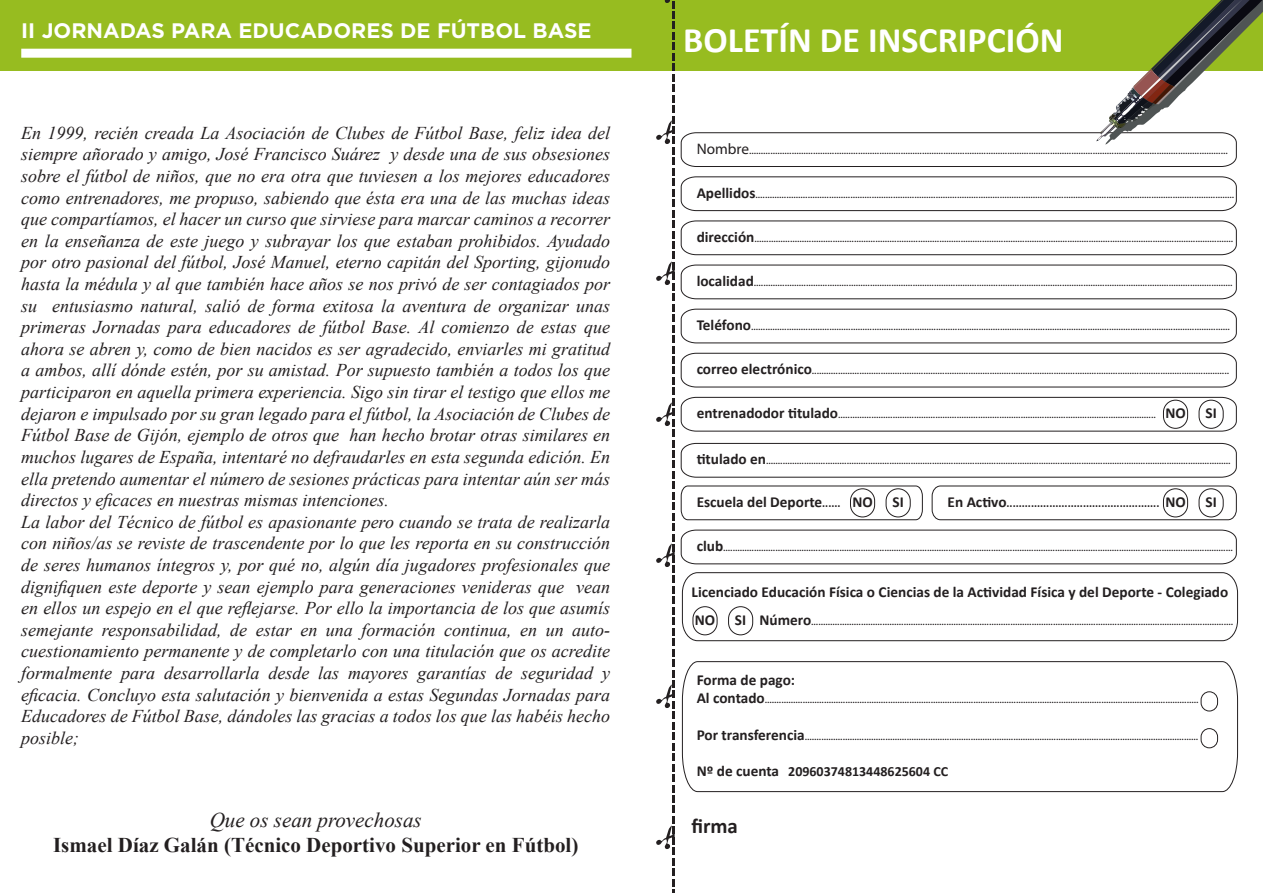
<style>
.page{position:relative;width:1263px;height:893px;background:#fff}
.page>*{position:absolute;margin:0;border:0;box-sizing:border-box;transform-origin:0 0}
.t1{font:700 36px "Calibri";color:#fff}
.t2{font:700 21px "Times New Roman";color:#231f20}
.t3{font:700 21px "Gotham";color:#fff}
.t4{font:italic 21px "Times New Roman";color:#231f20}
.t5{font:700 21px "Calibri";color:#231f20}
.t6{font:italic 18px/21.6px "Times New Roman";color:#231f20}
.t7{font:700 15.3px "Calibri";color:#231f20}
.t8{font:700 13.95px "Calibri";color:#231f20}
.t9{font:11.4px "Myriad Pro";color:#231f20}
.t10{font:700 11.4px "Calibri";color:#231f20}
.s1{font-size:15.3px}
.s2{font-family:"Calibri";font-weight:700;font-size:15.3px}
.s3{font-size:11.4px}
</style>
<div class="page">
<div style="left:0;top:0;width:1263px;height:71px;background:#97bc20"></div>
<div style="left:21px;top:49px;width:610px;height:9px;background:#fff"></div>
<svg style="left:681px;top:177px;width:555px;height:34px"></svg>
<svg style="left:681px;top:221px;width:555px;height:34px"></svg>
<svg style="left:681px;top:265px;width:555px;height:34px"></svg>
<svg style="left:681px;top:309px;width:555px;height:34px"></svg>
<svg style="left:681px;top:353px;width:555px;height:34px"></svg>
<svg style="left:681px;top:397px;width:555px;height:34px"></svg>
<svg style="left:681px;top:443px;width:555px;height:34px"></svg>
<svg style="left:681px;top:486px;width:241px;height:34px"></svg>
<svg style="left:932px;top:486px;width:304px;height:34px"></svg>
<svg style="left:681px;top:530px;width:555px;height:34px"></svg>
<svg style="left:682px;top:572px;width:556px;height:69px"></svg>
<svg style="left:682px;top:661px;width:556px;height:131px"></svg>
<div style="left:1199px;top:400px;width:24px;height:28px;border:1px solid #231f20;border-radius:12px"></div>
<div style="left:1163px;top:400px;width:25px;height:28px;border:1px solid #231f20;border-radius:12px"></div>
<div style="left:886px;top:489px;width:24px;height:28px;border:1px solid #231f20;border-radius:12px"></div>
<div style="left:850px;top:489px;width:25px;height:28px;border:1px solid #231f20;border-radius:12px"></div>
<div style="left:1199px;top:489px;width:24px;height:28px;border:1px solid #231f20;border-radius:12px"></div>
<div style="left:1163px;top:489px;width:25px;height:28px;border:1px solid #231f20;border-radius:12px"></div>
<div style="left:728px;top:606px;width:25px;height:29px;border:1px solid #231f20;border-radius:12px"></div>
<div style="left:693px;top:606px;width:24px;height:29px;border:1px solid #231f20;border-radius:12px"></div>
<div style="left:1201px;top:691px;width:17px;height:20px;border:1px solid #231f20;border-radius:8px"></div>
<div style="left:1201px;top:728px;width:17px;height:20px;border:1px solid #231f20;border-radius:8px"></div>
<svg style="left:656px;top:0;width:19px;height:893px"></svg>
<svg style="left:681px;top:0;width:582px;height:167px"></svg>
<h2 class="t3" style="left:21px;top:17px;width:572px">II JORNADAS PARA EDUCADORES DE FÚTBOL BASE</h2>
<p class="t6" style="left:21px;top:122px;width:590px">En 1999, recién creada La Asociación de Clubes de Fútbol Base, feliz idea del siempre añorado y amigo, José Francisco Suárez y desde una de sus obsesiones sobre el fútbol de niños, que no era otra que tuviesen a los mejores educadores como entrenadores, me propuso, sabiendo que ésta era una de las muchas ideas que compartíamos, el hacer un curso que sirviese para marcar caminos a recorrer en la enseñanza de este juego y subrayar los que estaban prohibidos. Ayudado por otro pasional del fútbol, José Manuel, eterno capitán del Sporting, gijonudo hasta la médula y al que también hace años se nos privó de ser contagiados por su entusiasmo natural, salió de forma exitosa la aventura de organizar unas primeras Jornadas para educadores de fútbol Base. Al comienzo de estas que ahora se abren y, como de bien nacidos es ser agradecido, enviarles mi gratitud a ambos, allí dónde estén, por su amistad. Por supuesto también a todos los que participaron en aquella primera experiencia. Sigo sin tirar el testigo que ellos me dejaron e impulsado por su gran legado para el fútbol, la Asociación de Clubes de Fútbol Base de Gijón, ejemplo de otros que han hecho brotar otras similares en muchos lugares de España, intentaré no defraudarles en esta segunda edición. En ella pretendo aumentar el número de sesiones prácticas para intentar aún ser más directos y eficaces en nuestras mismas intenciones.<br>La labor del Técnico de fútbol es apasionante pero cuando se trata de realizarla con niños/as se reviste de trascendente por lo que les reporta en su construcción de seres humanos íntegros y, por qué no, algún día jugadores profesionales que dignifiquen este deporte y sean ejemplo para generaciones venideras que vean en ellos un espejo en el que reflejarse. Por ello la importancia de los que asumís semejante responsabilidad, de estar en una formación continua, en un auto&shy;cuestionamiento permanente y de completarlo con una titulación que os acredite formalmente para desarrollarla desde las mayores garantías de seguridad y eficacia. Concluyo esta salutación y bienvenida a estas Segundas Jornadas para Educadores de Fútbol Base, dándoles las gracias a todos los que las habéis hecho posible;</p>
<h2 class="t4" style="left:210px;top:805px;width:214px">Que os sean provechosas</h2>
<h2 class="t2" style="left:53px;top:830px;width:527px">Ismael Díaz Galán (Técnico Deportivo Superior en Fútbol)</h2>
<h1 class="t1" style="left:683px;top:17px;width:382px">BOLETÍN DE INSCRIPCIÓN</h1>
<p class="t9" style="left:697px;top:143px;width:533px"><span class="s1">Nombre</span>..........................................................................................................................................................................................................</p>
<p class="t9" style="left:697px;top:187px;width:539px"><span class="s2">Apellidos</span>..........................................................................................................................................................................................................</p>
<p class="t9" style="left:697px;top:231px;width:538px"><span class="s2">dirección</span>..........................................................................................................................................................................................................</p>
<p class="t9" style="left:697px;top:275px;width:537px"><span class="s2">localidad</span>..........................................................................................................................................................................................................</p>
<p class="t9" style="left:697px;top:319px;width:535px"><span class="s2">Teléfono</span>..........................................................................................................................................................................................................</p>
<p class="t9" style="left:697px;top:363px;width:534px"><span class="s2">correo electrónico</span>................................................................................................................................................................................</p>
<p class="t9" style="left:697px;top:407px;width:461px"><span class="s2">entrenadodor titulado</span>......................................................................................................................................</p>
<p class="t9" style="left:697px;top:453px;width:535px"><span class="s2">titulado en</span>....................................................................................................................................................................................................</p>
<h3 class="t7" style="left:697px;top:492px;width:145px">Escuela del Deporte<span class="s3">......</span></h3>
<p class="t10" style="left:947px;top:496px;width:213px"><span class="s1">En Activo</span>..................................................</p>
<p class="t9" style="left:697px;top:540px;width:538px"><span class="s2">club</span>.......................................................................................................................................................................................................................</p>
<h3 class="t7" style="left:692px;top:582px;width:538px">Licenciado Educación Física o Ciencias de la Actividad Física y del Deporte - Colegiado</h3>
<h3 class="t7" style="left:1165px;top:403px;width:22px">NO</h3>
<h3 class="t7" style="left:1205px;top:403px;width:13px">SI</h3>
<h3 class="t7" style="left:852px;top:492px;width:22px">NO</h3>
<h3 class="t7" style="left:892px;top:492px;width:13px">SI</h3>
<h3 class="t7" style="left:1165px;top:492px;width:22px">NO</h3>
<h3 class="t7" style="left:1205px;top:492px;width:13px">SI</h3>
<h3 class="t7" style="left:695px;top:610px;width:22px">NO</h3>
<h3 class="t7" style="left:735px;top:610px;width:13px">SI</h3>
<p class="t9" style="left:759px;top:614px;width:475px"><span class="s2">Número</span>..................................................................................................................................................................................</p>
<h3 class="t7" style="left:697px;top:670px;width:100px">Forma de pago:</h3>
<p class="t9" style="left:697px;top:692px;width:503px"><span class="s2">Al contado</span>.......................................................................................................................................................................................</p>
<p class="t9" style="left:697px;top:729px;width:503px"><span class="s2">Por transferencia</span>......................................................................................................................................................................</p>
<p class="t8" style="left:697px;top:763px;width:253px"><span class="s1">Nº de cuenta</span> 20960374813448625604 CC</p>
<h2 class="t5" style="left:691px;top:813px;width:48px">firma</h2>
</div>
